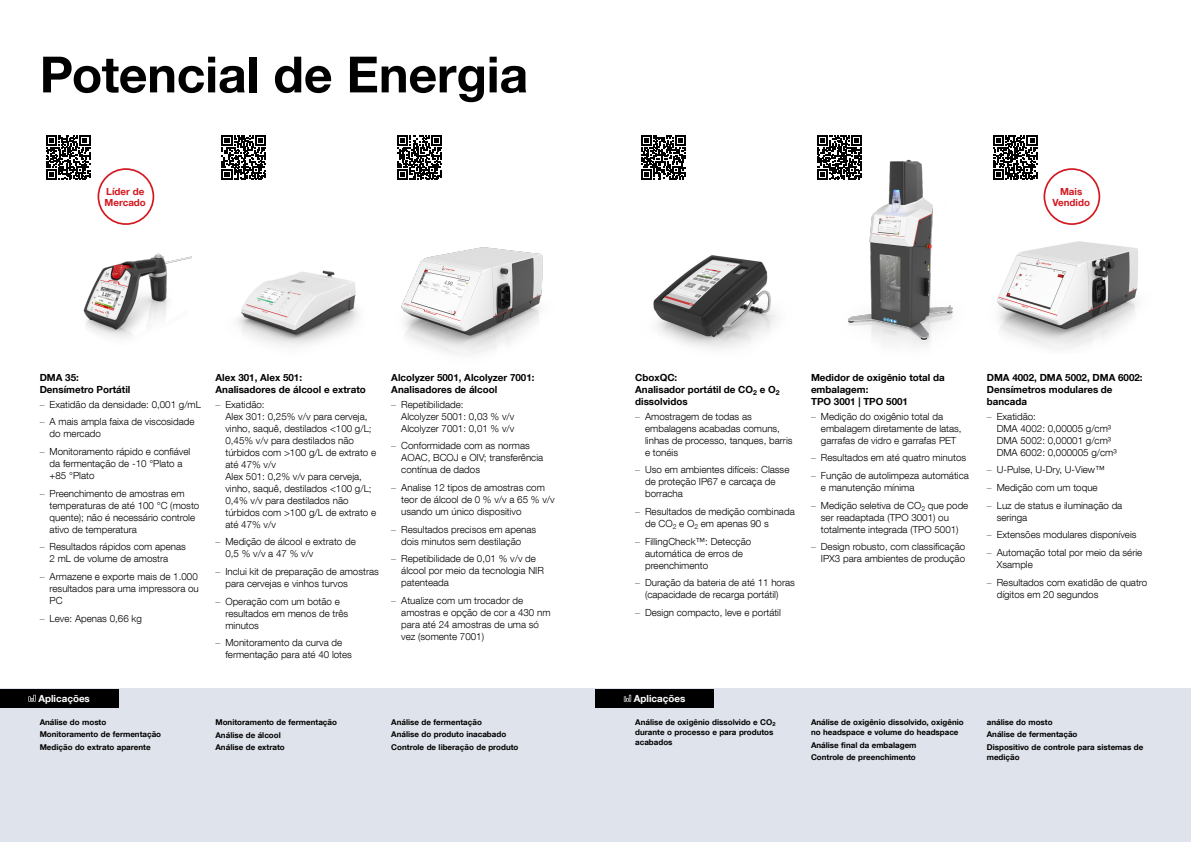
<style>
.page{position:relative;width:1191px;height:842px;background:#fff}
.page>*{position:absolute;margin:0;border:0;box-sizing:border-box;transform-origin:0 0}
.t1{font:700 50px "Helvetica Neue LT Com";letter-spacing:-.005em;color:#000}
.t2{font:300 9.8px/12px "Helvetica Neue LT Com";color:#000}
.t3{font:700 9.8px/12px "Helvetica Neue LT Com";color:#000}
.t4{font:700 9.8px/11px "Helvetica Neue LT Com";color:#d31820}
.t5{font:700 9.8px "Helvetica Neue LT Com";color:#fff}
.t6{font:700 8px/12.8px "Helvetica Neue LT Com";color:#000}
.s1{font-weight:100;font-stretch:condensed}
</style>
<div class="page">
<div style="left:0;top:689px;width:1191px;height:153px;background:#dfe3eb"></div>
<div style="left:0;top:689px;width:118px;height:18px;background:#000"></div>
<svg style="left:28px;top:695px;width:8px;height:6px"></svg>
<div style="left:595px;top:689px;width:119px;height:18px;background:#000"></div>
<svg style="left:624px;top:695px;width:7px;height:6px"></svg>
<img style="left:997px;top:241px;width:141px;height:108px">
<img style="left:401px;top:247px;width:142px;height:108px">
<img style="left:653px;top:255px;width:124px;height:94px">
<img style="left:237px;top:270px;width:122px;height:77px">
<img style="left:83px;top:253px;width:109px;height:86px">
<svg style="left:46px;top:135px;width:44px;height:45px"></svg>
<svg style="left:222px;top:135px;width:44px;height:45px"></svg>
<svg style="left:397px;top:135px;width:45px;height:45px"></svg>
<svg style="left:641px;top:135px;width:45px;height:45px"></svg>
<svg style="left:817px;top:135px;width:44px;height:45px"></svg>
<svg style="left:993px;top:135px;width:44px;height:45px"></svg>
<div style="left:98px;top:168px;width:56px;height:57px;border:2px solid #d31820;border-radius:50%"></div>
<div style="left:1043px;top:168px;width:57px;height:57px;border:2px solid #d31820;border-radius:50%"></div>
<img style="left:821px;top:136px;width:132px;height:210px">
<h1 class="t1" style="left:40px;top:43px;width:490px">Potencial de Energia</h1>
<p class="t4" style="left:105px;top:185px;width:43px">Líder de<br>Mercado</p>
<p class="t4" style="left:1052px;top:185px;width:39px;text-align:center">Mais<br>Vendido</p>
<p class="t3" style="left:40px;top:371px;width:92px">DMA 35:<br>Densímetro Portátil</p>
<p class="t2" style="left:40px;top:398px;width:163px"><span class="s1">–</span> Exatidão da densidade: 0,001 g/mL</p>
<p class="t2" style="left:50px;top:416px;width:146px;text-indent:-10px"><span class="s1">–</span> A mais ampla faixa de viscosidade do mercado</p>
<p class="t2" style="left:50px;top:445px;width:142px;text-indent:-10px"><span class="s1">–</span> Monitoramento rápido e confiável da fermentação de -10 °Plato a +85 °Plato</p>
<p class="t2" style="left:50px;top:487px;width:151px;text-indent:-10px"><span class="s1">–</span> Preenchimento de amostras em temperaturas de até 100 °C (mosto quente); não é necessário controle ativo de temperatura</p>
<p class="t2" style="left:50px;top:540px;width:138px;text-indent:-10px"><span class="s1">–</span> Resultados rápidos com apenas<br>2 mL de volume de amostra</p>
<p class="t2" style="left:50px;top:570px;width:151px;text-align:justify;text-indent:-10px"><span class="s1">–</span> Armazene e exporte mais de 1.000 resultados para uma impressora ou PC</p>
<p class="t2" style="left:40px;top:612px;width:104px"><span class="s1">–</span> Leve: Apenas 0,66 kg</p>
<p class="t3" style="left:215px;top:371px;width:152px">Alex 301, Alex 501:<br>Analisadores de álcool e extrato</p>
<p class="t2" style="left:225px;top:398px;width:152px;text-indent:-10px"><span class="s1">–</span> Exatidão:<br>Alex 301: 0,25% v/v para cerveja, vinho, saquê, destilados &lt;100 g/L;<br>0,45% v/v para destilados não túrbidos com &gt;100 g/L de extrato e até 47% v/v<br>Alex 501: 0,2% v/v para cerveja, vinho, saquê, destilados &lt;100 g/L;<br>0,4% v/v para destilados não túrbidos com &gt;100 g/L de extrato e até 47% v/v</p>
<p class="t2" style="left:225px;top:535px;width:132px;text-indent:-10px"><span class="s1">–</span> Medição de álcool e extrato de<br>0,5 % v/v a 47 % v/v</p>
<p class="t2" style="left:225px;top:565px;width:155px;text-indent:-10px"><span class="s1">–</span> Inclui kit de preparação de amostras para cervejas e vinhos turvos</p>
<p class="t2" style="left:225px;top:595px;width:124px;text-indent:-10px"><span class="s1">–</span> Operação com um botão e resultados em menos de três minutos</p>
<p class="t2" style="left:225px;top:636px;width:128px;text-indent:-10px"><span class="s1">–</span> Monitoramento da curva de fermentação para até 40 lotes</p>
<p class="t3" style="left:391px;top:371px;width:145px">Alcolyzer 5001, Alcolyzer 7001:<br>Analisadores de álcool</p>
<p class="t2" style="left:401px;top:398px;width:115px;text-indent:-10px"><span class="s1">–</span> Repetibilidade:<br>Alcolyzer 5001: 0,03 % v/v<br>Alcolyzer 7001: 0,01 % v/v</p>
<p class="t2" style="left:401px;top:440px;width:143px;text-indent:-10px"><span class="s1">–</span> Conformidade com as normas<br>AOAC, BCOJ e OIV; transferência contínua de dados</p>
<p class="t2" style="left:401px;top:481px;width:155px;text-indent:-10px"><span class="s1">–</span> Analise 12 tipos de amostras com teor de álcool de 0 % v/v a 65 % v/v usando um único dispositivo</p>
<p class="t2" style="left:391px;top:523px;width:146px;text-align:center"><span class="s1">–</span> Resultados precisos em apenas dois minutos sem destilação</p>
<p class="t2" style="left:401px;top:552px;width:144px;text-indent:-10px"><span class="s1">–</span> Repetibilidade de 0,01 % v/v de álcool por meio da tecnologia NIR patenteada</p>
<p class="t2" style="left:401px;top:594px;width:151px;text-indent:-10px"><span class="s1">–</span> Atualize com um trocador de amostras e opção de cor a 430 nm para até 24 amostras de uma só vez (somente 7001)</p>
<p class="t3" style="left:635px;top:371px;width:146px">CboxQC:<br>Analisador portátil de CO<sub>2</sub> e O<sub>2 </sub>dissolvidos</p>
<p class="t2" style="left:645px;top:410px;width:149px;text-indent:-10px"><span class="s1">–</span> Amostragem de todas as embalagens acabadas comuns, linhas de processo, tanques, barris e tonéis</p>
<p class="t2" style="left:645px;top:463px;width:146px;text-indent:-10px"><span class="s1">–</span> Uso em ambientes difíceis: Classe de proteção IP67 e carcaça de borracha</p>
<p class="t2" style="left:645px;top:505px;width:151px;text-indent:-10px"><span class="s1">–</span> Resultados de medição combinada de CO<sub>2</sub> e O<sub>2</sub> em apenas 90 s</p>
<p class="t2" style="left:645px;top:535px;width:108px;text-indent:-10px"><span class="s1">–</span> FillingCheck™: Detecção automática de erros de preenchimento</p>
<p class="t2" style="left:645px;top:577px;width:151px;text-indent:-10px"><span class="s1">–</span> Duração da bateria de até 11 horas (capacidade de recarga portátil)</p>
<p class="t2" style="left:635px;top:606px;width:147px"><span class="s1">–</span> Design compacto, leve e portátil</p>
<p class="t5" style="left:38px;top:692px;width:53px">Aplicações</p>
<p class="t5" style="left:634px;top:692px;width:53px">Aplicações</p>
<p class="t3" style="left:811px;top:371px;width:135px">Medidor de oxigênio total da embalagem:<br>TPO 3001 | TPO 5001</p>
<p class="t2" style="left:821px;top:410px;width:142px;text-indent:-10px"><span class="s1">–</span> Medição do oxigênio total da embalagem diretamente de latas, garrafas de vidro e garrafas PET</p>
<p class="t2" style="left:811px;top:452px;width:157px"><span class="s1">–</span> Resultados em até quatro minutos</p>
<p class="t2" style="left:821px;top:469px;width:149px;text-indent:-10px"><span class="s1">–</span> Função de autolimpeza automática e manutenção mínima</p>
<p class="t2" style="left:821px;top:499px;width:149px;text-indent:-10px"><span class="s1">–</span> Medição seletiva de CO<sub>2</sub> que pode ser readaptada (TPO 3001) ou totalmente integrada (TPO 5001)</p>
<p class="t2" style="left:811px;top:541px;width:156px;text-align:right"><span class="s1">–</span> Design robusto, com classificação<br>IPX3 para ambientes de produção</p>
<p class="t6" style="left:40px;top:715px;width:123px">Análise do mosto<br>Monitoramento de fermentação<br>Medição do extrato aparente</p>
<p class="t6" style="left:215px;top:715px;width:123px">Monitoramento de fermentação<br>Análise de álcool<br>Análise de extrato</p>
<p class="t6" style="left:391px;top:715px;width:129px">Análise de fermentação<br>Análise do produto inacabado<br>Controle de liberação de produto</p>
<p class="t6" style="left:635px;top:716px;width:142px;line-height:10px">Análise de oxigênio dissolvido e CO<sub>2 </sub>durante o processo e para produtos acabados</p>
<p class="t6" style="left:811px;top:716px;width:154px;line-height:10px">Análise de oxigênio dissolvido, oxigênio no headspace e volume do headspace</p>
<p class="t6" style="left:811px;top:738px;width:107px">Análise final da embalagem<br>Controle de preenchimento</p>
<p class="t3" style="left:986px;top:371px;width:157px">DMA 4002, DMA 5002, DMA 6002:<br>Densímetros modulares de bancada</p>
<p class="t2" style="left:996px;top:410px;width:121px;text-indent:-10px"><span class="s1">–</span> Exatidão:<br>DMA 4002: 0,00005 g/cm³<br>DMA 5002: 0,00001 g/cm³<br>DMA 6002: 0,000005 g/cm³</p>
<p class="t2" style="left:986px;top:464px;width:120px"><span class="s1">–</span> U-Pulse, U-Dry, U-View™</p>
<p class="t2" style="left:986px;top:481px;width:112px"><span class="s1">–</span> Medição com um toque</p>
<p class="t2" style="left:996px;top:499px;width:127px;text-indent:-10px"><span class="s1">–</span> Luz de status e iluminação da seringa</p>
<p class="t2" style="left:986px;top:529px;width:151px"><span class="s1">–</span> Extensões modulares disponíveis</p>
<p class="t2" style="left:996px;top:546px;width:147px;text-indent:-10px"><span class="s1">–</span> Automação total por meio da série<br>Xsample</p>
<p class="t2" style="left:996px;top:576px;width:152px;text-indent:-10px"><span class="s1">–</span> Resultados com exatidão de quatro dígitos em 20 segundos</p>
<p class="t6" style="left:986px;top:715px;width:158px">análise do mosto<br>Análise de fermentação<br>Dispositivo de controle para sistemas de</p>
<p class="t6" style="left:986px;top:751px;width:34px">medição</p>
</div>
